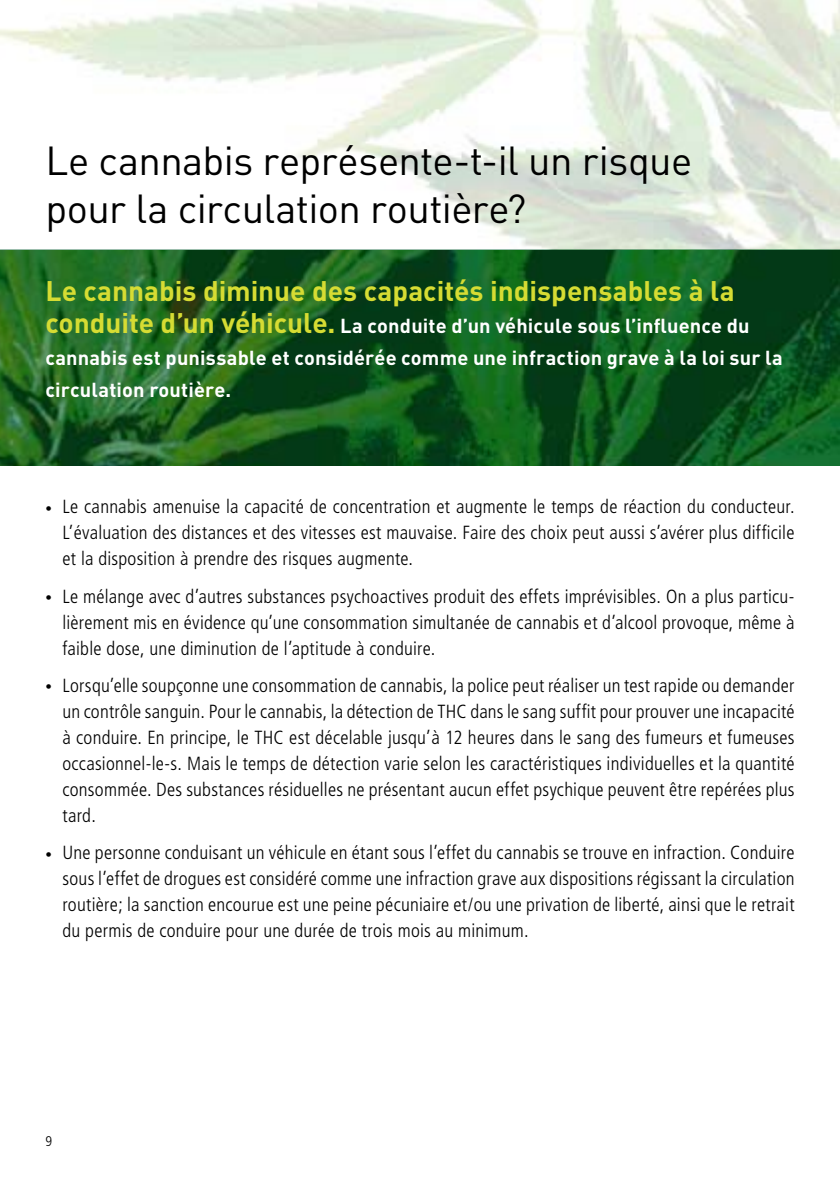
<style>
.page{position:relative;width:840px;height:1191px;background:#fff}
.page>*{position:absolute;margin:0;border:0;box-sizing:border-box;transform-origin:0 0}
.t1{font:40px/48px "DIN";letter-spacing:-.015em;color:#000}
.t2{font:700 28px "DIN";color:#d6dc33}
.t3{font:700 20px/32px "DIN";letter-spacing:.01em;color:#fff}
.t4{font:300 condensed 19px/26px "Frutiger";letter-spacing:.015em;color:#000;text-align:justify}
.t5{font:300 condensed 14px "Frutiger";color:#000}
.s1{font-size:28px;color:#d6dc33}
.s2{font-size:13px}
</style>
<div class="page">
<img style="left:0;top:0;width:839px;height:465px">
<img style="left:0;top:249px;width:839px;height:1px">
<h1 class="t1" style="left:45px;top:136px;width:648px">Le cannabis représente-t-il un risque pour la circulation routière?</h1>
<h2 class="t2" style="left:45px;top:273px;width:690px">Le cannabis diminue des capacités indispensables à la</h2>
<p class="t3" style="left:45px;top:309px;width:738px"><span class="s1">conduite d’un véhicule.</span> La conduite d’un véhicule sous l’influence du cannabis est punissable et considérée comme une infraction grave à la loi sur la circulation routière.</p>
<p class="t4" style="left:62px;top:494px;width:733px;text-indent:-17px"><span class="s2">•</span> Le cannabis amenuise la capacité de concentration et augmente le temps de réaction du conducteur.<br>L’évaluation des distances et des vitesses est mauvaise. Faire des choix peut aussi s’avérer plus difficile et la disposition à prendre des risques augmente.</p>
<p class="t4" style="left:62px;top:583px;width:733px;text-indent:-17px"><span class="s2">•</span> Le mélange avec d’autres substances psychoactives produit des effets imprévisibles. On a plus particu&shy;lièrement mis en évidence qu’une consommation simultanée de cannabis et d’alcool provoque, même à faible dose, une diminution de l’aptitude à conduire.</p>
<p class="t4" style="left:62px;top:673px;width:733px;text-indent:-17px"><span class="s2">•</span> Lorsqu’elle soupçonne une consommation de cannabis, la police peut réaliser un test rapide ou demander un contrôle sanguin. Pour le cannabis, la détection de THC dans le sang suffit pour prouver une incapacité à conduire. En principe, le THC est décelable jusqu’à 12 heures dans le sang des fumeurs et fumeuses occasionnel-le-s. Mais le temps de détection varie selon les caractéristiques individuelles et la quantité consommée. Des substances résiduelles ne présentant aucun effet psychique peuvent être repérées plus tard.</p>
<p class="t4" style="left:62px;top:840px;width:733px;text-indent:-17px"><span class="s2">•</span> Une personne conduisant un véhicule en étant sous l’effet du cannabis se trouve en infraction. Conduire sous l’effet de drogues est considéré comme une infraction grave aux dispositions régissant la circulation routière; la sanction encourue est une peine pécuniaire et/ou une privation de liberté, ainsi que le retrait du permis de conduire pour une durée de trois mois au minimum.</p>
<p class="t5" style="left:45px;top:1132px;width:8px">9</p>
</div>
